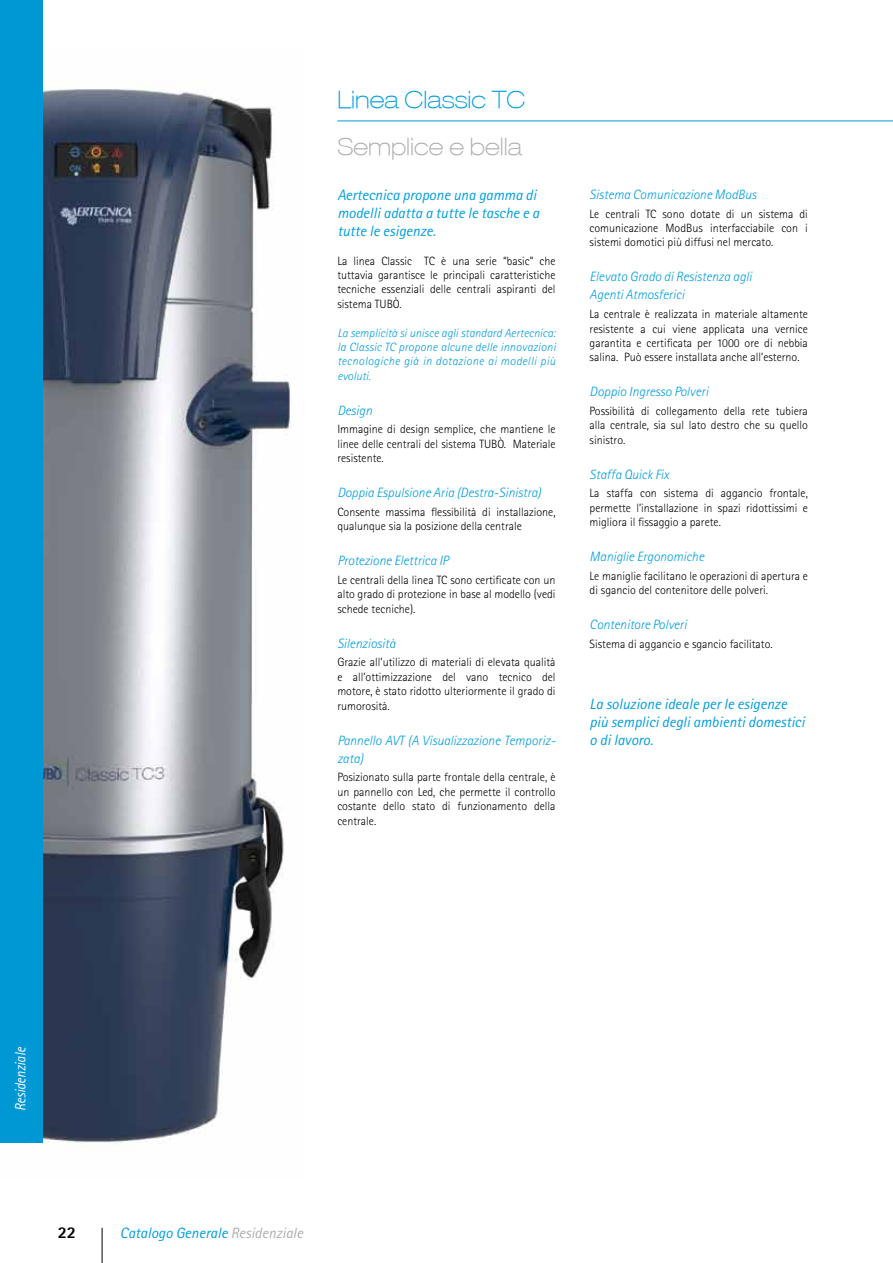
<style>
.page{position:relative;width:893px;height:1263px;background:#fff}
.page>*{position:absolute;margin:0;border:0;box-sizing:border-box;transform-origin:0 0}
.t1{font:100 expanded 24px "Helvetica Neue LT";color:#adaeb0}
.t2{font:100 expanded 24px "Helvetica Neue LT";color:#009ee0}
.t3{font:800 16.5px "Rotis Sans Serif Std";color:#000}
.t4{font:italic 15px/18px "Rotis Sans Serif Std";color:#009ee0}
.t5{font:italic 15px "Rotis Sans Serif Std";color:#fff;scale:.89 1}
.t6{font:italic 300 13.5px/18px "Rotis Sans Serif Std";color:#009ee0}
.t7{font:300 12px/14.4px "Rotis Sans Serif Std";color:#000;text-align:justify}
.t8{font:italic 300 12px/14.4px "Rotis Sans Serif Std";letter-spacing:.03em;color:#009ee0;text-align:justify}
.s1{color:#adaeb0}
</style>
<div class="page">
<img style="left:0;top:89px;width:291px;height:1055px">
<hr style="left:337px;top:121px;width:556px;height:1px;background:#009ee0">
<div style="left:0;top:0;width:43px;height:1142px;background:#0097d5"></div>
<hr style="left:102px;top:1228px;width:1px;height:35px;background:#000">
<hr style="left:892px;top:0;width:1px;height:1263px;background:#eceded">
<h1 class="t2" style="left:337px;top:85px;width:190px">Linea Classic TC</h1>
<h1 class="t1" style="left:337px;top:133px;width:186px">Semplice e bella</h1>
<p class="t4" style="left:337px;top:186px;width:204px">Aertecnica propone una gamma di modelli adatta a tutte le tasche e a tutte le esigenze.</p>
<p class="t7" style="left:337px;top:253px;width:220px">La linea Classic TC è una serie “basic” che tuttavia garantisce le principali caratteristiche tecniche essenziali delle centrali aspiranti del sistema TUBÒ.</p>
<p class="t8" style="left:337px;top:325px;width:220px">La semplicità si unisce agli standard Aertecnica: la Classic TC propone alcune delle innovazioni tecnologiche già in dotazione ai modelli più evoluti.</p>
<p class="t6" style="left:337px;top:401px;width:36px">Design</p>
<p class="t7" style="left:337px;top:422px;width:220px">Immagine di design semplice, che mantiene le linee delle centrali del sistema TUBÒ. Materiale resistente.</p>
<p class="t6" style="left:337px;top:484px;width:205px">Doppia Espulsione Aria (Destra-Sinistra)</p>
<p class="t7" style="left:337px;top:505px;width:220px">Consente massima flessibilità di installazione, qualunque sia la posizione della centrale</p>
<p class="t6" style="left:337px;top:552px;width:113px">Protezione Elettrica IP</p>
<p class="t7" style="left:337px;top:573px;width:220px">Le centrali della linea TC sono certificate con un alto grado di protezione in base al modello (vedi schede tecniche).</p>
<p class="t6" style="left:337px;top:634px;width:60px">Silenziosità</p>
<p class="t7" style="left:337px;top:655px;width:220px">Grazie all’utilizzo di materiali di elevata qualità e all’ottimizzazione del vano tecnico del motore, è stato ridotto ulteriormente il grado di rumorosità.</p>
<p class="t6" style="left:337px;top:731px;width:220px">Pannello AVT (A Visualizzazione Temporiz&shy;zata)</p>
<p class="t7" style="left:337px;top:770px;width:220px">Posizionato sulla parte frontale della centrale, è un pannello con Led, che permette il controllo costante dello stato di funzionamento della centrale.</p>
<p class="t6" style="left:590px;top:186px;width:168px">Sistema Comunicazione ModBus</p>
<p class="t7" style="left:590px;top:206px;width:220px">Le centrali TC sono dotate di un sistema di comunicazione ModBus interfacciabile con i sistemi domotici più diffusi nel mercato.</p>
<p class="t6" style="left:590px;top:268px;width:164px">Elevato Grado di Resistenza agli<br>Agenti Atmosferici</p>
<p class="t7" style="left:590px;top:307px;width:220px">La centrale è realizzata in materiale altamente resistente a cui viene applicata una vernice garantita e certificata per 1000 ore di nebbia salina. Può essere installata anche all’esterno.</p>
<p class="t6" style="left:590px;top:383px;width:120px">Doppio Ingresso Polveri</p>
<p class="t7" style="left:590px;top:404px;width:220px">Possibilità di collegamento della rete tubiera alla centrale, sia sul lato destro che su quello sinistro.</p>
<p class="t6" style="left:590px;top:465px;width:81px">Staffa Quick Fix</p>
<p class="t7" style="left:590px;top:486px;width:220px">La staffa con sistema di aggancio frontale, permette l’installazione in spazi ridottissimi e migliora il fissaggio a parete.</p>
<p class="t6" style="left:590px;top:548px;width:116px">Maniglie Ergonomiche</p>
<p class="t7" style="left:590px;top:569px;width:220px">Le maniglie facilitano le operazioni di apertura e di sgancio del contenitore delle polveri.</p>
<p class="t6" style="left:590px;top:616px;width:99px">Contenitore Polveri</p>
<p class="t7" style="left:590px;top:637px;width:185px">Sistema di aggancio e sgancio facilitato.</p>
<p class="t4" style="left:590px;top:695px;width:216px">La soluzione ideale per le esigenze più semplici degli ambienti domestici o di lavoro.</p>
<p class="t5" style="left:11px;top:1111px;width:74px;rotate:-90deg">Residenziale</p>
<h2 class="t3" style="left:58px;top:1222px;width:20px">22</h2>
<p class="t4" style="left:120px;top:1224px;width:185px">Catalogo Generale <span class="s1">Residenziale</span></p>
</div>
